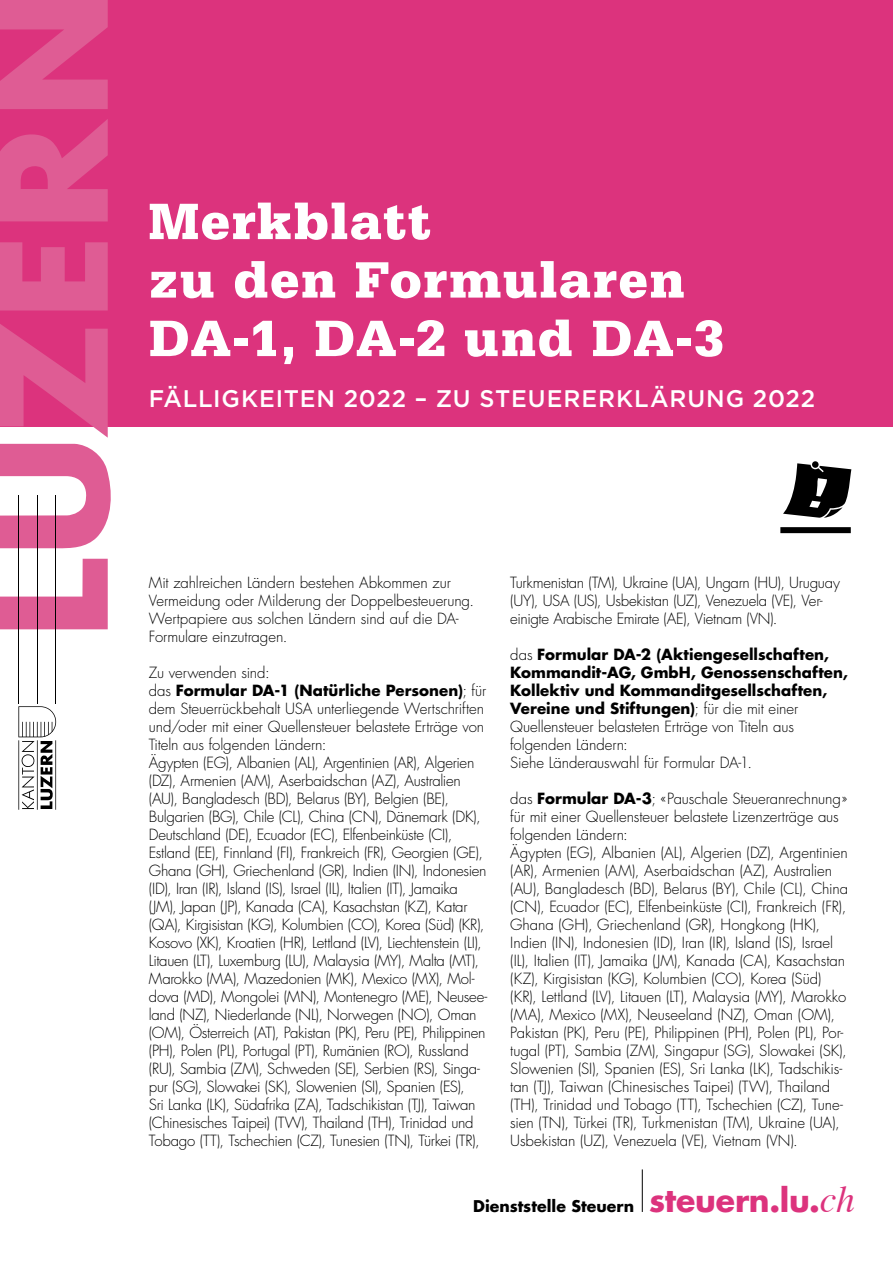
<style>
.page{position:relative;width:893px;height:1263px;background:#fff}
.page>*{position:absolute;margin:0;border:0;box-sizing:border-box;transform-origin:0 0}
.t1{font:900 54px/58.5px "Serifa LT";letter-spacing:.025em;color:#fff}
.t2{font:500 24px "Gotham";letter-spacing:.035em;color:#fff}
.t3{font:700 15.75px "Futura Luzern";color:#000}
.t4{font:300 15px/18px "Futura Luzern";letter-spacing:-.015em;color:#000}
.t5{font:700 15px/18px "Futura Luzern";letter-spacing:.005em;color:#000}
.s1{font-weight:700}
.s2{font-weight:300}
.s3{font-size:31.5px;color:#dc337d}
.s4{font-family:"Times";font-weight:400;font-style:italic;font-size:37.5px;color:#dc337d}
</style>
<div class="page">
<hr style="left:642px;top:1169px;width:1px;height:43px;background:#000">
<div style="left:0;top:0;width:893px;height:427px;background:#dc337d"></div>
<svg style="left:0;top:324px;width:108px;height:114px"></svg>
<svg style="left:0;top:0;width:108px;height:109px"></svg>
<svg style="left:0;top:444px;width:111px;height:104px"></svg>
<svg style="left:0;top:242px;width:108px;height:68px"></svg>
<svg style="left:0;top:559px;width:108px;height:70px"></svg>
<svg style="left:0;top:119px;width:108px;height:102px"></svg>
<hr style="left:18px;top:740px;width:1px;height:70px;background:#000">
<hr style="left:37px;top:740px;width:1px;height:70px;background:#000">
<hr style="left:37px;top:495px;width:1px;height:208px;background:#000">
<hr style="left:55px;top:740px;width:1px;height:70px;background:#000">
<hr style="left:55px;top:495px;width:1px;height:208px;background:#000">
<svg style="left:18px;top:706px;width:38px;height:103px"></svg>
<hr style="left:18px;top:495px;width:1px;height:208px;background:#000">
<svg style="left:783px;top:461px;width:68px;height:57px"></svg>
<div style="left:780px;top:527px;width:71px;height:6px;background:#000"></div>
<h1 class="t1" style="left:149px;top:192px;width:576px">Merkblatt<br>zu den Formularen<br>DA-1, DA-2 und DA-3</h1>
<h2 class="t2" style="left:149px;top:383px;width:668px">FÄLLIGKEITEN 2022 – ZU STEUERERKLÄRUNG 2022</h2>
<p class="t4" style="left:149px;top:573px;width:327px">Mit zahlreichen Ländern bestehen Abkommen zur Vermeidung oder Milderung der Doppelbesteuerung.<br>Wertpapiere aus solchen Ländern sind auf die DA-Formulare einzutragen.</p>
<p class="t4" style="left:149px;top:663px;width:340px">Zu verwenden sind:<br>das <span class="s1">Formular DA-1 (Natürliche Personen)</span>; für dem Steuerrückbehalt USA unterliegende Wertschriften und/oder mit einer Quellensteuer belastete Erträge von Titeln aus folgenden Ländern:<br>Ägypten (EG), Albanien (AL), Argentinien (AR), Algerien (DZ), Armenien (AM), Aserbaidschan (AZ), Australien (AU), Bangladesch (BD), Belarus (BY), Belgien (BE), Bulgarien (BG), Chile (CL), China (CN), Dänemark (DK), Deutschland (DE), Ecuador (EC), Elfenbeinküste (CI), Estland (EE), Finnland (FI), Frankreich (FR), Georgien (GE), Ghana (GH), Griechenland (GR), Indien (IN), Indonesien (ID), Iran (IR), Island (IS), Israel (IL), Italien (IT), Jamaika (JM), Japan (JP), Kanada (CA), Kasachstan (KZ), Katar (QA), Kirgisistan (KG), Kolumbien (CO), Korea (Süd) (KR), Kosovo (XK), Kroatien (HR), Lettland (LV), Liechtenstein (LI), Litauen (LT), Luxemburg (LU), Malaysia (MY), Malta (MT), Marokko (MA), Mazedonien (MK), Mexico (MX), Mol&shy;dova (MD), Mongolei (MN), Montenegro (ME), Neusee&shy;land (NZ), Niederlande (NL), Norwegen (NO), Oman (OM), Österreich (AT), Pakistan (PK), Peru (PE), Philippinen (PH), Polen (PL), Portugal (PT), Rumänien (RO), Russland (RU), Sambia (ZM), Schweden (SE), Serbien (RS), Singa&shy;pur (SG), Slowakei (SK), Slowenien (SI), Spanien (ES),<br>Sri Lanka (LK), Südafrika (ZA), Tadschikistan (TJ), Taiwan (Chinesisches Taipei) (TW), Thailand (TH), Trinidad und Tobago (TT), Tschechien (CZ), Tunesien (TN), Türkei (TR),</p>
<p class="t4" style="left:510px;top:573px;width:331px">Turkmenistan (TM), Ukraine (UA), Ungarn (HU), Uruguay (UY), USA (US), Usbekistan (UZ), Venezuela (VE), Ver&shy;einigte Arabische Emirate (AE), Vietnam (VN).</p>
<p class="t5" style="left:510px;top:645px;width:339px"><span class="s2">das</span> Formular DA-2 (Aktiengesellschaften, Kommandit-AG, GmbH, Genossenschaften, Kollektiv und Kommanditgesellschaften, Vereine und Stiftungen)<span class="s2">; für die mit einer Quellensteuer belasteten Erträge von Titeln aus folgenden Ländern:<br>Siehe Länderauswahl für Formular DA-1.</span></p>
<p class="t4" style="left:510px;top:789px;width:339px">das <span class="s1">Formular DA-3</span>; «Pauschale Steueranrechnung» für mit einer Quellensteuer belastete Lizenzerträge aus folgenden Ländern:<br>Ägypten (EG), Albanien (AL), Algerien (DZ), Argentinien (AR), Armenien (AM), Aserbaidschan (AZ), Australien (AU), Bangladesch (BD), Belarus (BY), Chile (CL), China (CN), Ecuador (EC), Elfenbeinküste (CI), Frankreich (FR), Ghana (GH), Griechenland (GR), Hongkong (HK), Indien (IN), Indonesien (ID), Iran (IR), Island (IS), Israel (IL), Italien (IT), Jamaika (JM), Kanada (CA), Kasachstan (KZ), Kirgisistan (KG), Kolumbien (CO), Korea (Süd) (KR), Lettland (LV), Litauen (LT), Malaysia (MY), Marokko (MA), Mexico (MX), Neuseeland (NZ), Oman (OM), Pakistan (PK), Peru (PE), Philippinen (PH), Polen (PL), Por&shy;tugal (PT), Sambia (ZM), Singapur (SG), Slowakei (SK), Slowenien (SI), Spanien (ES), Sri Lanka (LK), Tadschikis&shy;tan (TJ), Taiwan (Chinesisches Taipei) (TW), Thailand (TH), Trinidad und Tobago (TT), Tschechien (CZ), Tune&shy;sien (TN), Türkei (TR), Turkmenistan (TM), Ukraine (UA), Usbekistan (UZ), Venezuela (VE), Vietnam (VN).</p>
<p class="t3" style="left:473px;top:1195px;width:383px">Dienststelle Steuern <span class="s3">steuern.lu.</span><span class="s4">ch</span></p>
</div>
